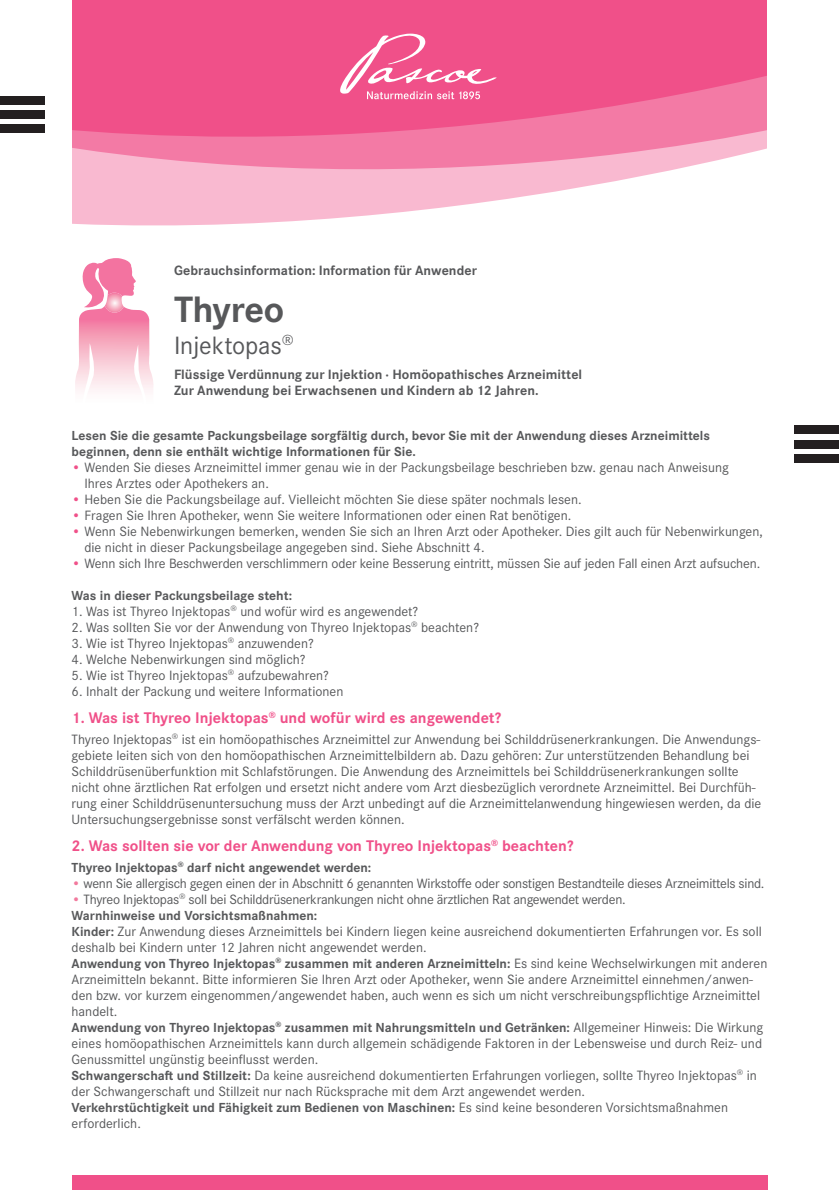
<style>
.page{position:relative;width:839px;height:1190px;background:#fff}
.page>*{position:absolute;margin:0;border:0;box-sizing:border-box;transform-origin:0 0}
.t1{font:700 38px "Corporate S Pro";letter-spacing:-.015em;color:#57585a}
.t2{font:26px "Corporate S Pro";letter-spacing:-.005em;color:#57585a}
.t3{font:700 16px "Corporate S Pro";color:#f05089}
.t4{font:14px/16px "Corporate S Pro";color:#57585a}
.t5{font:14px "Corporate S Pro";letter-spacing:-.02em;color:#57585a}
.t6{font:700 14px/16px "Corporate S Pro";letter-spacing:.005em;color:#57585a}
.t7{font:700 13.6px/16px "Corporate S Pro";color:#57585a}
.s1{color:#f05089}
.s2{color:#f2799d}
.s3{font-weight:700;font-size:13.6px}
.s4{font-weight:400;font-size:14px}
</style>
<div class="page">
<svg style="left:72px;top:185px;width:520px;height:41px;fill:#f9b9d0"></svg>
<svg style="left:72px;top:0;width:695px;height:185px;background:#f26b9b"></svg>
<svg style="left:340px;top:34px;width:156px;height:65px;background:#f26d9c"></svg>
<div style="left:72px;top:1174px;width:694px;height:16px;background:#f05089"></div>
<img style="left:75px;top:258px;width:72px;height:132px">
<img style="left:105px;top:293px;width:19px;height:20px">
<div style="left:0;top:96px;width:45px;height:8px;background:#231f20"></div>
<div style="left:0;top:110px;width:45px;height:9px;background:#231f20"></div>
<div style="left:0;top:124px;width:45px;height:9px;background:#231f20"></div>
<div style="left:793px;top:454px;width:45px;height:8px;background:#231f20"></div>
<div style="left:793px;top:440px;width:45px;height:8px;background:#231f20"></div>
<div style="left:793px;top:426px;width:45px;height:8px;background:#231f20"></div>
<p class="t6" style="left:174px;top:262px;width:304px">Gebrauchsinformation: Information für Anwender</p>
<h1 class="t1" style="left:174px;top:279px;width:111px">Thyreo</h1>
<h2 class="t2" style="left:174px;top:326px;width:121px">Injektopas<sup>®</sup></h2>
<p class="t6" style="left:174px;top:366px;width:409px">Flüssige Verdünnung zur Injektion · Homöopathisches Arzneimittel<br>Zur Anwendung bei Erwachsenen und Kindern ab 12 Jahren.</p>
<p class="t7" style="left:71px;top:426px;width:639px">Lesen Sie die gesamte Packungsbeilage sorgfältig durch, bevor Sie mit der Anwendung dieses Arzneimittels beginnen, denn sie enthält wichtige Informationen für Sie.</p>
<p class="t4" style="left:84px;top:458px;width:645px;text-indent:-13px"><span class="s1">•</span> Wenden Sie dieses Arzneimittel immer genau wie in der Packungsbeilage beschrieben bzw. genau nach Anweisung<br>Ihres Arztes oder Apothekers an.</p>
<p class="t4" style="left:71px;top:490px;width:511px"><span class="s1">•</span> Heben Sie die Packungsbeilage auf. Vielleicht möchten Sie diese später nochmals lesen.</p>
<p class="t4" style="left:71px;top:506px;width:501px"><span class="s1">•</span> Fragen Sie Ihren Apotheker, wenn Sie weitere Informationen oder einen Rat benötigen.</p>
<p class="t4" style="left:84px;top:522px;width:679px;text-indent:-13px"><span class="s1">•</span> Wenn Sie Nebenwirkungen bemerken, wenden Sie sich an Ihren Arzt oder Apotheker. Dies gilt auch für Nebenwirkungen, die nicht in dieser Packungsbeilage angegeben sind. Siehe Abschnitt 4.</p>
<p class="t4" style="left:71px;top:554px;width:690px"><span class="s1">•</span> Wenn sich Ihre Beschwerden verschlimmern oder keine Besserung eintritt, müssen Sie auf jeden Fall einen Arzt aufsuchen.</p>
<p class="t7" style="left:71px;top:586px;width:222px">Was in dieser Packungsbeilage steht:</p>
<p class="t4" style="left:71px;top:602px;width:348px">1. Was ist Thyreo Injektopas<sup>®</sup> und wofür wird es angewendet?</p>
<p class="t4" style="left:71px;top:618px;width:409px">2. Was sollten Sie vor der Anwendung von Thyreo Injektopas<sup>®</sup> beachten?</p>
<p class="t4" style="left:71px;top:634px;width:244px">3. Wie ist Thyreo Injektopas<sup>®</sup> anzuwenden?</p>
<p class="t4" style="left:71px;top:650px;width:235px">4. Welche Nebenwirkungen sind möglich?</p>
<p class="t4" style="left:71px;top:666px;width:259px">5. Wie ist Thyreo Injektopas<sup>®</sup> aufzubewahren?</p>
<p class="t4" style="left:71px;top:682px;width:273px">6. Inhalt der Packung und weitere Informationen</p>
<p class="t3" style="left:71px;top:705px;width:431px">1. Was ist Thyreo Injektopas<sup>®</sup> und wofür wird es angewendet?</p>
<p class="t4" style="left:71px;top:730px;width:691px">Thyreo Injektopas<sup>®</sup> ist ein homöopathisches Arzneimittel zur Anwendung bei Schilddrüsenerkrankungen. Die Anwendungs&shy;gebiete leiten sich von den homöopathischen Arzneimittelbildern ab. Dazu gehören: Zur unterstützenden Behandlung bei Schilddrüsenüberfunktion mit Schlafstörungen. Die Anwendung des Arzneimittels bei Schilddrüsenerkrankungen sollte nicht ohne ärztlichen Rat erfolgen und ersetzt nicht andere vom Arzt diesbezüglich verordnete Arzneimittel. Bei Durchfüh&shy;rung einer Schilddrüsenuntersuchung muss der Arzt unbedingt auf die Arzneimittelanwendung hingewiesen werden, da die Untersuchungsergebnisse sonst verfälscht werden können.</p>
<p class="t3" style="left:71px;top:833px;width:503px">2. Was sollten sie vor der Anwendung von Thyreo Injektopas<sup>®</sup> beachten?</p>
<p class="t7" style="left:71px;top:858px;width:301px">Thyreo Injektopas<sup>®</sup> darf nicht angewendet werden:</p>
<p class="t5" style="left:71px;top:873px;width:694px"><span class="s2">•</span> wenn Sie allergisch gegen einen der in Abschnitt 6 genannten Wirkstoffe oder sonstigen Bestandteile dieses Arzneimittels sind.</p>
<p class="t5" style="left:71px;top:889px;width:555px"><span class="s2">•</span> Thyreo Injektopas<sup>®</sup> soll bei Schilddrüsenerkrankungen nicht ohne ärztlichen Rat angewendet werden.</p>
<p class="t7" style="left:71px;top:906px;width:247px">Warnhinweise und Vorsichtsmaßnahmen:</p>
<p class="t4" style="left:71px;top:922px;width:691px"><span class="s3">Kinder:</span> Zur Anwendung dieses Arzneimittels bei Kindern liegen keine ausreichend dokumentierten Erfahrungen vor. Es soll deshalb bei Kindern unter 12 Jahren nicht angewendet werden.</p>
<p class="t7" style="left:71px;top:954px;width:697px">Anwendung von Thyreo Injektopas<sup>®</sup> zusammen mit anderen Arzneimitteln: <span class="s4">Es sind keine Wechselwirkungen mit anderen</span></p>
<p class="t4" style="left:71px;top:970px;width:689px">Arzneimitteln bekannt. Bitte informieren Sie Ihren Arzt oder Apotheker, wenn Sie andere Arzneimittel einnehmen/anwen&shy;den bzw. vor kurzem eingenommen/angewendet haben, auch wenn es sich um nicht verschreibungspflichtige Arzneimittel handelt.</p>
<p class="t7" style="left:71px;top:1018px;width:692px">Anwendung von Thyreo Injektopas<sup>®</sup> zusammen mit Nahrungsmitteln und Getränken: <span class="s4">Allgemeiner Hinweis: Die Wirkung</span></p>
<p class="t4" style="left:71px;top:1034px;width:691px">eines homöopathischen Arzneimittels kann durch allgemein schädigende Faktoren in der Lebensweise und durch Reiz- und Genussmittel ungünstig beeinflusst werden.<br><span class="s3">Schwangerschaft und Stillzeit:</span> Da keine ausreichend dokumentierten Erfahrungen vorliegen, sollte Thyreo Injektopas<sup>®</sup> in der Schwangerschaft und Stillzeit nur nach Rücksprache mit dem Arzt angewendet werden.</p>
<p class="t7" style="left:71px;top:1098px;width:657px">Verkehrstüchtigkeit und Fähigkeit zum Bedienen von Maschinen: <span class="s4">Es sind keine besonderen Vorsichtsmaßnahmen</span></p>
<p class="t4" style="left:71px;top:1114px;width:71px">erforderlich.</p>
</div>
